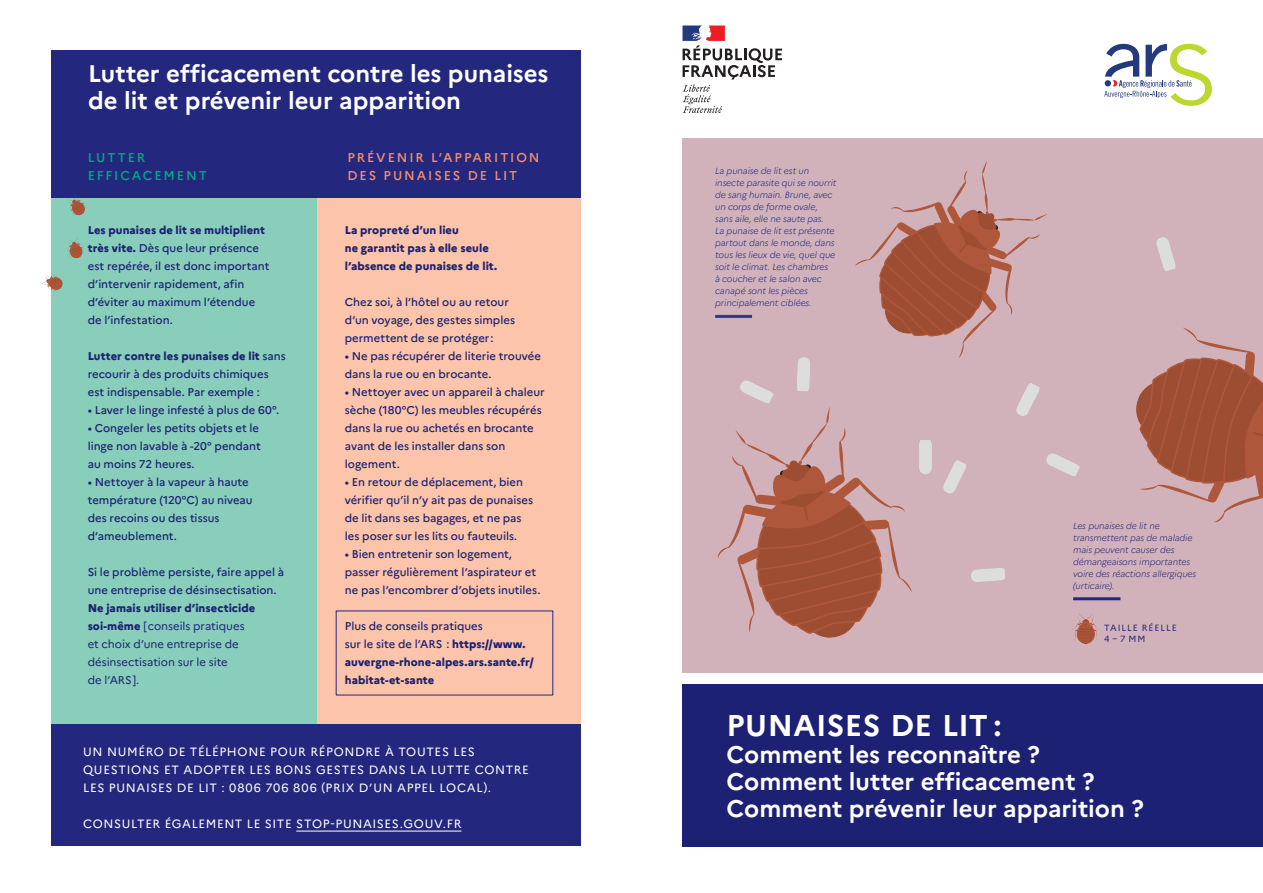
<style>
.page{position:relative;width:1263px;height:893px;background:#fff}
.page>*{position:absolute;margin:0;border:0;box-sizing:border-box;transform-origin:0 0}
.t1{font:700 30px "Marianne";letter-spacing:.01em;color:#fff}
.t2{font:700 24px/27px "Marianne";color:#fff}
.t3{font:500 12.75px/18px "Marianne";letter-spacing:.15em;color:#f68f6b}
.t4{font:500 12.75px "Marianne";letter-spacing:.15em;color:#00ab85}
.t5{font:12px/18px "Marianne";letter-spacing:.05em;color:#fff}
.encadrés____texte{font:500 11.25px/18px "Marianne";color:#1d2173}
.encadrés____texte-2{font:11.25px/18px "Marianne";letter-spacing:-.005em;color:#1d2173}
.encadrés____texte-3{font:800 11.25px/18px "Marianne";letter-spacing:.005em;color:#1d2173}
.t6{font:italic 300 9px/12px "Marianne";letter-spacing:-.01em;color:#23287e}
.t7{font:9px/10.5px "Marianne";letter-spacing:.1em;color:#23287e}
.s1{font-weight:800}
.s2{font-weight:500}
</style>
<div class="page">
<div style="left:309px;top:167px;width:271px;height:558px;background:#fbc4ab"></div>
<div style="left:51px;top:167px;width:265px;height:558px;background:#88cebb"></div>
<svg style="left:1104px;top:44px;width:108px;height:62px"></svg>
<div style="left:51px;top:725px;width:529px;height:121px;background:#23287e"></div>
<hr style="left:296px;top:831px;width:165px;height:1px;background:#fff">
<div style="left:682px;top:139px;width:581px;height:535px;background:#d2b2ba"></div>
<svg style="left:1136px;top:328px;width:127px;height:194px"></svg>
<svg style="left:1156px;top:237px;width:20px;height:34px"></svg>
<svg style="left:67px;top:238px;width:18px;height:20px"></svg>
<svg style="left:42px;top:274px;width:21px;height:18px"></svg>
<hr style="left:715px;top:315px;width:37px;height:3px;background:#253f8e">
<hr style="left:1073px;top:597px;width:47px;height:3px;background:#23287e">
<div style="left:51px;top:51px;width:529px;height:147px;background:#23287e"></div>
<div style="left:682px;top:684px;width:581px;height:162px;background:#1d2173"></div>
<div style="left:676px;top:673px;width:587px;height:11px;background:#fff"></div>
<svg style="left:718px;top:160px;width:381px;height:483px"></svg>
<svg style="left:68px;top:195px;width:19px;height:21px"></svg>
<svg style="left:682px;top:26px;width:100px;height:87px"></svg>
<p class="t2" style="left:88px;top:60px;width:462px">Lutter efficacement contre les punaises de lit et prévenir leur apparition</p>
<p class="t3" style="left:347px;top:148px;width:194px">PRÉVENIR L’APPARITION<br>DES PUNAISES DE LIT</p>
<p class="t4" style="left:88px;top:150px;width:59px">LUTTER</p>
<p class="t4" style="left:88px;top:168px;width:121px">EFFICACEMENT</p>
<p class="encadrés____texte" style="left:88px;top:221px;width:183px"><span class="s1">Les punaises de lit se multiplient très vite.</span> Dès que leur présence est repérée, il est donc important d’intervenir rapidement, afin d’éviter au maximum l’étendue de l’infestation.</p>
<p class="encadrés____texte" style="left:88px;top:347px;width:200px"><span class="s1">Lutter contre les punaises de lit</span> sans recourir à des produits chimiques est indispensable. Par exemple :</p>
<p class="encadrés____texte" style="left:88px;top:401px;width:193px">• Laver le linge infesté à plus de 60°.</p>
<p class="encadrés____texte" style="left:88px;top:419px;width:175px">• Congeler les petits objets et le linge non lavable à -20° pendant au moins 72 heures.</p>
<p class="encadrés____texte" style="left:88px;top:473px;width:166px">• Nettoyer à la vapeur à haute température (120°C) au niveau des recoins ou des tissus d’ameublement.</p>
<p class="encadrés____texte-2" style="left:88px;top:563px;width:198px"><span class="s2">Si le problème persiste, faire appel à une entreprise de désinsectisation.<br></span><span class="s1">Ne jamais utiliser d’insecticide soi-même</span> [conseils pratiques<br>et choix d’une entreprise de désinsectisation sur le site<br>de l’ARS].</p>
<p class="encadrés____texte-3" style="left:345px;top:221px;width:154px">La propreté d’un lieu<br>ne garantit pas à elle seule l’absence de punaises de lit.</p>
<p class="encadrés____texte" style="left:345px;top:293px;width:172px">Chez soi, à l’hôtel ou au retour d’un voyage, des gestes simples permettent de se protéger:</p>
<p class="encadrés____texte" style="left:345px;top:347px;width:198px">• Ne pas récupérer de literie trouvée dans la rue ou en brocante.</p>
<p class="encadrés____texte" style="left:345px;top:383px;width:201px">• Nettoyer avec un appareil à chaleur sèche (180°C) les meubles récupérés dans la rue ou achetés en brocante avant de les installer dans son logement.</p>
<p class="encadrés____texte" style="left:345px;top:473px;width:190px">• En retour de déplacement, bien vérifier qu’il n’y ait pas de punaises de lit dans ses bagages, et ne pas les poser sur les lits ou fauteuils.</p>
<p class="encadrés____texte" style="left:345px;top:545px;width:197px">• Bien entretenir son logement, passer régulièrement l’aspirateur et ne pas l’encombrer d’objets inutiles.</p>
<p class="encadrés____texte-3" style="left:345px;top:617px;width:191px"><span class="s2">Plus de conseils pratiques<br>sur le site de l’ARS :</span> https://www. auvergne-rhone-alpes.ars.sante.fr/ habitat-et-sante</p>
<p class="t5" style="left:83px;top:743px;width:447px">UN NUMÉRO DE TÉLÉPHONE POUR RÉPONDRE À TOUTES LES<br>QUESTIONS ET ADOPTER LES BONS GESTES DANS LA LUTTE CONTRE<br>LES PUNAISES DE LIT : 0806 706 806 (PRIX D’UN APPEL LOCAL).</p>
<p class="t5" style="left:83px;top:815px;width:380px">CONSULTER ÉGALEMENT LE SITE STOP-PUNAISES.GOUV.FR</p>
<p class="t6" style="left:715px;top:165px;width:123px">La punaise de lit est un insecte parasite qui se nourrit de sang humain. Brune, avec un corps de forme ovale, sans aile, elle ne saute pas.<br>La punaise de lit est présente partout dans le monde, dans tous les lieux de vie, quel que soit le climat. Les chambres<br>à coucher et le salon avec canapé sont les pièces principalement ciblées.</p>
<p class="t6" style="left:1073px;top:520px;width:125px">Les punaises de lit ne transmettent pas de maladie mais peuvent causer des démangeaisons importantes voire des réactions allergiques (urticaire).</p>
<p class="t7" style="left:1104px;top:623px;width:74px">TAILLE RÉELLE<br>4–7MM</p>
<p class="t1" style="left:727px;top:707px;width:276px">PUNAISES DE LIT :</p>
<p class="t2" style="left:727px;top:741px;width:419px">Comment les reconnaître ?<br>Comment lutter efficacement ?<br>Comment prévenir leur apparition ?</p>
</div>
